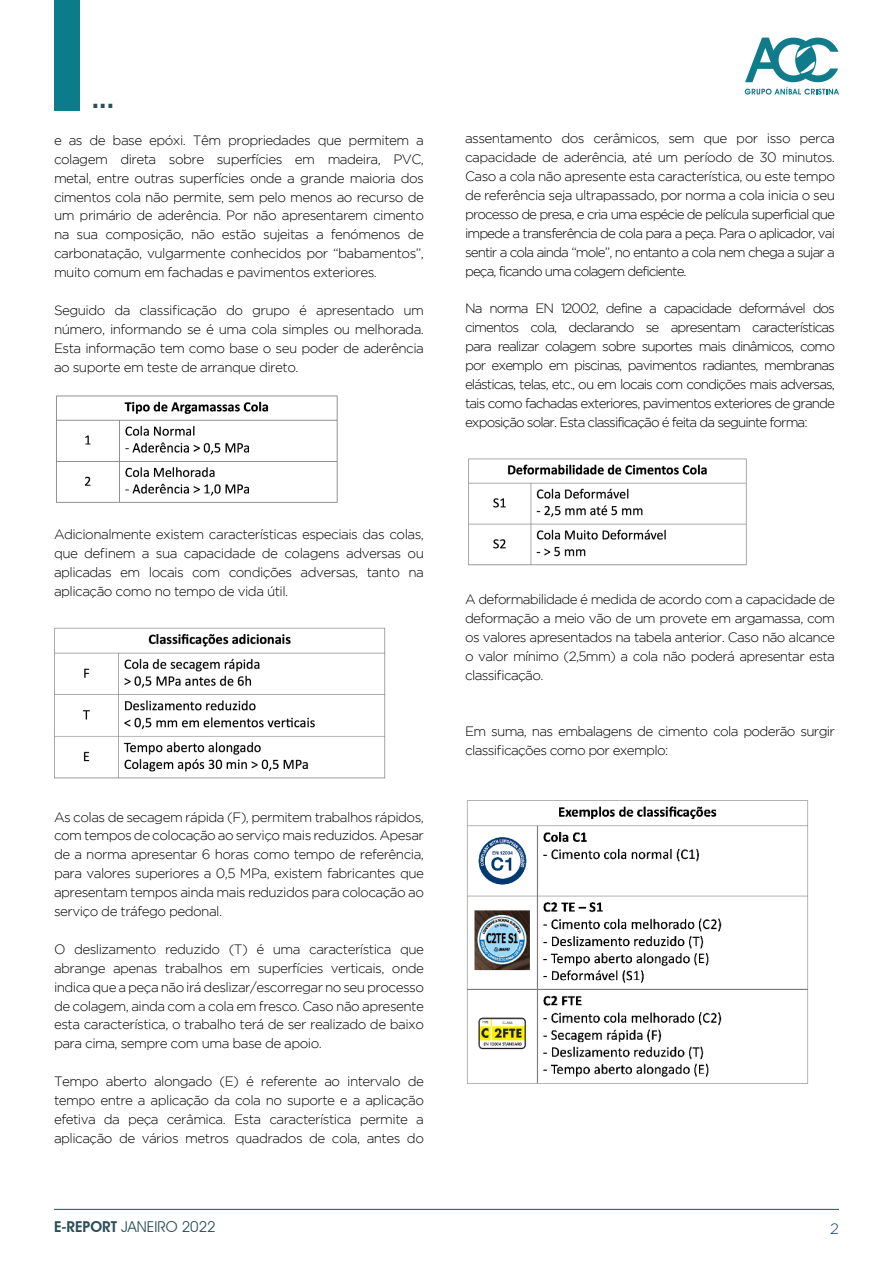
<style>
.page{position:relative;width:893px;height:1263px;background:#fff}
.page>*{position:absolute;margin:0;border:0;box-sizing:border-box;transform-origin:0 0}
.t1{font:600 30px "Avant Garde IT Cby BT";color:#294f59}
.t2{font:15px "Avant Garde IT Cby BT";color:#294f59}
.t3{font:300 15px "Gotham";color:#0b3e75}
.t4{font:300 13.5px/18.9px "Gotham";letter-spacing:-.04em;color:#000;text-align:justify}
.s1{font-weight:600}
</style>
<div class="page">
<hr style="left:54px;top:1209px;width:785px;height:1px;background:#294f59">
<div style="left:54px;top:0;width:26px;height:110px;background:#0a7c8a"></div>
<svg style="left:745px;top:38px;width:94px;height:57px"></svg>
<img style="left:56px;top:395px;width:282px;height:108px">
<img style="left:468px;top:458px;width:279px;height:108px">
<img style="left:466px;top:800px;width:343px;height:284px">
<img style="left:54px;top:627px;width:332px;height:152px">
<p class="t1" style="left:91px;top:79px;width:25px">...</p>
<p class="t4" style="left:54px;top:130px;width:371px">e as de base epóxi. Têm propriedades que permitem a</p>
<p class="t4" style="left:54px;top:149px;width:371px">colagem direta sobre superfícies em madeira, PVC, metal, entre outras superfícies onde a grande maioria dos cimentos cola não permite, sem pelo menos ao recurso de um primário de aderência. Por não apresentarem cimento na sua composição, não estão sujeitas a fenómenos de carbonatação, vulgarmente conhecidos por “babamentos”, muito comum em fachadas e pavimentos exteriores.</p>
<p class="t4" style="left:54px;top:301px;width:371px">Seguido da classificação do grupo é apresentado um número, informando se é uma cola simples ou melhorada.<br>Esta informação tem como base o seu poder de aderência ao suporte em teste de arranque direto.</p>
<p class="t4" style="left:54px;top:525px;width:371px">Adicionalmente existem características especiais das colas, que definem a sua capacidade de colagens adversas ou aplicadas em locais com condições adversas, tanto na aplicação como no tempo de vida útil.</p>
<p class="t4" style="left:54px;top:807px;width:371px">As colas de secagem rápida (F), permitem trabalhos rápidos, com tempos de colocação ao serviço mais reduzidos. Apesar de a norma apresentar 6 horas como tempo de referência, para valores superiores a 0,5 MPa, existem fabricantes que apresentam tempos ainda mais reduzidos para colocação ao serviço de tráfego pedonal.</p>
<p class="t4" style="left:54px;top:939px;width:371px">O deslizamento reduzido (T) é uma característica que abrange apenas trabalhos em superfícies verticais, onde indica que a peça não irá deslizar/escorregar no seu processo de colagem, ainda com a cola em fresco. Caso não apresente esta característica, o trabalho terá de ser realizado de baixo para cima, sempre com uma base de apoio.</p>
<p class="t4" style="left:54px;top:1072px;width:371px">Tempo aberto alongado (E) é referente ao intervalo de tempo entre a aplicação da cola no suporte e a aplicação efetiva da peça cerâmica. Esta característica permite a aplicação de vários metros quadrados de cola, antes do</p>
<p class="t4" style="left:465px;top:129px;width:371px">assentamento dos cerâmicos, sem que por isso perca capacidade de aderência, até um período de 30 minutos.<br>Caso a cola não apresente esta característica, ou este tempo de referência seja ultrapassado, por norma a cola inicia o seu</p>
<p class="t4" style="left:465px;top:205px;width:371px">processo de presa, e cria uma espécie de película superficial que impede a transferência de cola para a peça. Para o aplicador, vai sentir a cola ainda “mole”, no entanto a cola nem chega a sujar a peça, ficando uma colagem deficiente.</p>
<p class="t4" style="left:465px;top:299px;width:371px">Na norma EN 12002, define a capacidade deformável dos cimentos cola, declarando se apresentam características para realizar colagem sobre suportes mais dinâmicos, como por exemplo em piscinas, pavimentos radiantes, membranas elásticas, telas, etc., ou em locais com condições mais adversas, tais como fachadas exteriores, pavimentos exteriores de grande exposição solar. Esta classificação é feita da seguinte forma:</p>
<p class="t4" style="left:465px;top:589px;width:371px">A deformabilidade é medida de acordo com a capacidade de deformação a meio vão de um provete em argamassa, com os valores apresentados na tabela anterior. Caso não alcance o valor mínimo (2,5mm) a cola não poderá apresentar esta classificação.</p>
<p class="t4" style="left:465px;top:722px;width:371px">Em suma, nas embalagens de cimento cola poderão surgir classificações como por exemplo:</p>
<p class="t2" style="left:54px;top:1217px;width:163px"><span class="s1">E-REPORT</span> JANEIRO 2022</p>
<p class="t3" style="left:830px;top:1220px;width:10px">2</p>
</div>
